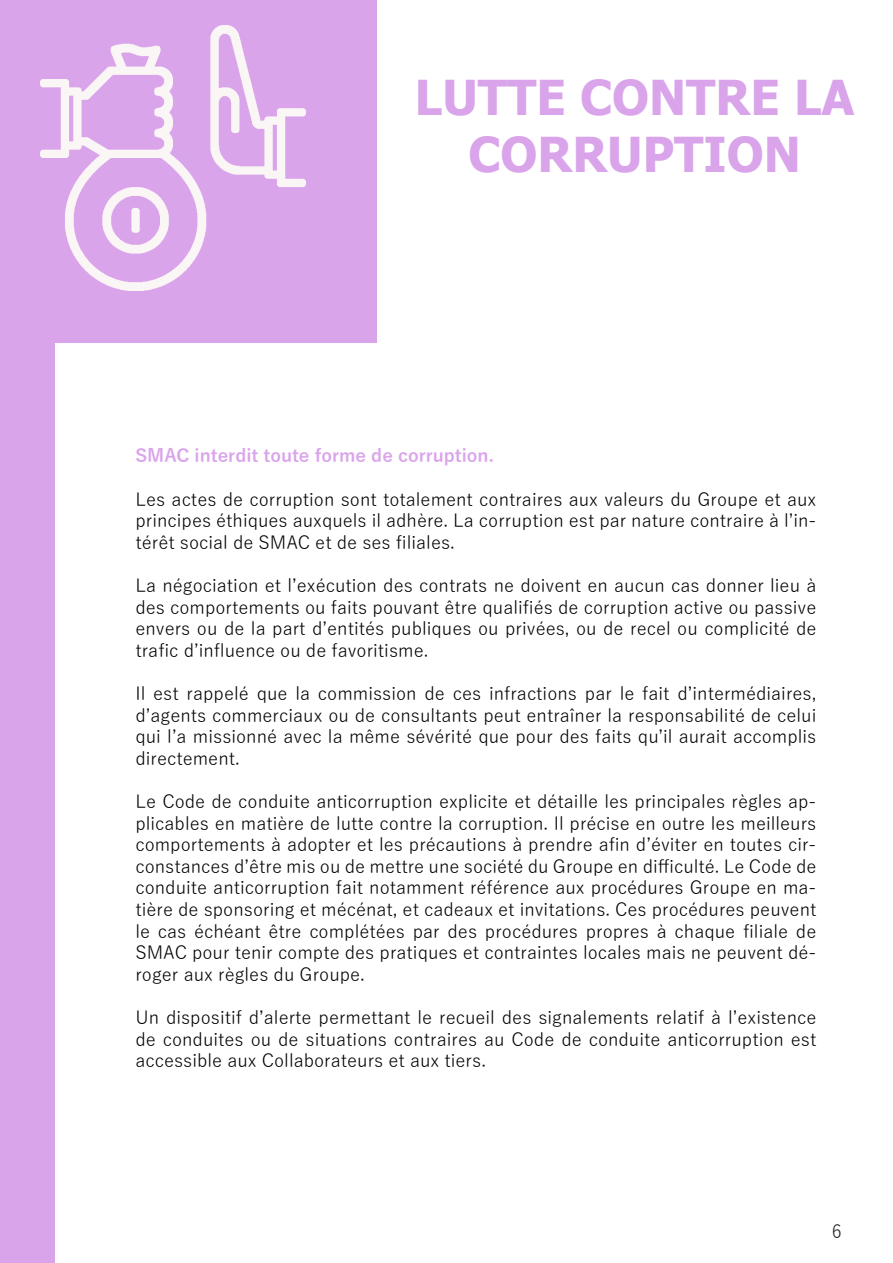
<style>
.page{position:relative;width:893px;height:1263px;background:#fff}
.page>*{position:absolute;margin:0;border:0;box-sizing:border-box;transform-origin:0 0}
.t1{font:700 48px/57.6px "Tahoma";color:#daa4eb;text-align:center}
.t2{font:18px/21.6px "Yu Gothic";color:#000;text-align:justify}
.t3{font:700 18px "Yu Gothic";color:#daa4eb}
.t4{font:18px "Yu Gothic";color:#231f20}
</style>
<div class="page">
<div style="left:0;top:0;width:376px;height:343px;background:#daa4eb"></div>
<img style="left:40px;top:26px;width:265px;height:264px">
<div style="left:0;top:343px;width:54px;height:920px;background:#daa4eb"></div>
<p class="t1" style="left:415px;top:71px;width:441px">LUTTE CONTRE LA<br>CORRUPTION</p>
<p class="t3" style="left:135px;top:446px;width:360px">SMAC interdit toute forme de corruption.</p>
<p class="t2" style="left:135px;top:486px;width:682px">Les actes de corruption sont totalement contraires aux valeurs du Groupe et aux principes éthiques auxquels il adhère. La corruption est par nature contraire à l’in&shy;térêt social de SMAC et de ses filiales.</p>
<p class="t2" style="left:135px;top:572px;width:682px">La négociation et l’exécution des contrats ne doivent en aucun cas donner lieu à des comportements ou faits pouvant être qualifiés de corruption active ou passive envers ou de la part d’entités publiques ou privées, ou de recel ou complicité de trafic d’influence ou de favoritisme.</p>
<p class="t2" style="left:135px;top:680px;width:682px">Il est rappelé que la commission de ces infractions par le fait d’intermédiaires, d’agents commerciaux ou de consultants peut entraîner la responsabilité de celui qui l’a missionné avec la même sévérité que pour des faits qu’il aurait accomplis directement.</p>
<p class="t2" style="left:135px;top:788px;width:682px">Le Code de conduite anticorruption explicite et détaille les principales règles ap&shy;plicables en matière de lutte contre la corruption. Il précise en outre les meilleurs comportements à adopter et les précautions à prendre afin d’éviter en toutes cir&shy;constances d’être mis ou de mettre une société du Groupe en difficulté. Le Code de conduite anticorruption fait notamment référence aux procédures Groupe en ma&shy;tière de sponsoring et mécénat, et cadeaux et invitations. Ces procédures peuvent le cas échéant être complétées par des procédures propres à chaque filiale de SMAC pour tenir compte des pratiques et contraintes locales mais ne peuvent dé&shy;roger aux règles du Groupe.</p>
<p class="t2" style="left:135px;top:1004px;width:682px">Un dispositif d’alerte permettant le recueil des signalements relatif à l’existence de conduites ou de situations contraires au Code de conduite anticorruption est accessible aux Collaborateurs et aux tiers.</p>
<p class="t4" style="left:832px;top:1214px;width:12px">6</p>
</div>
